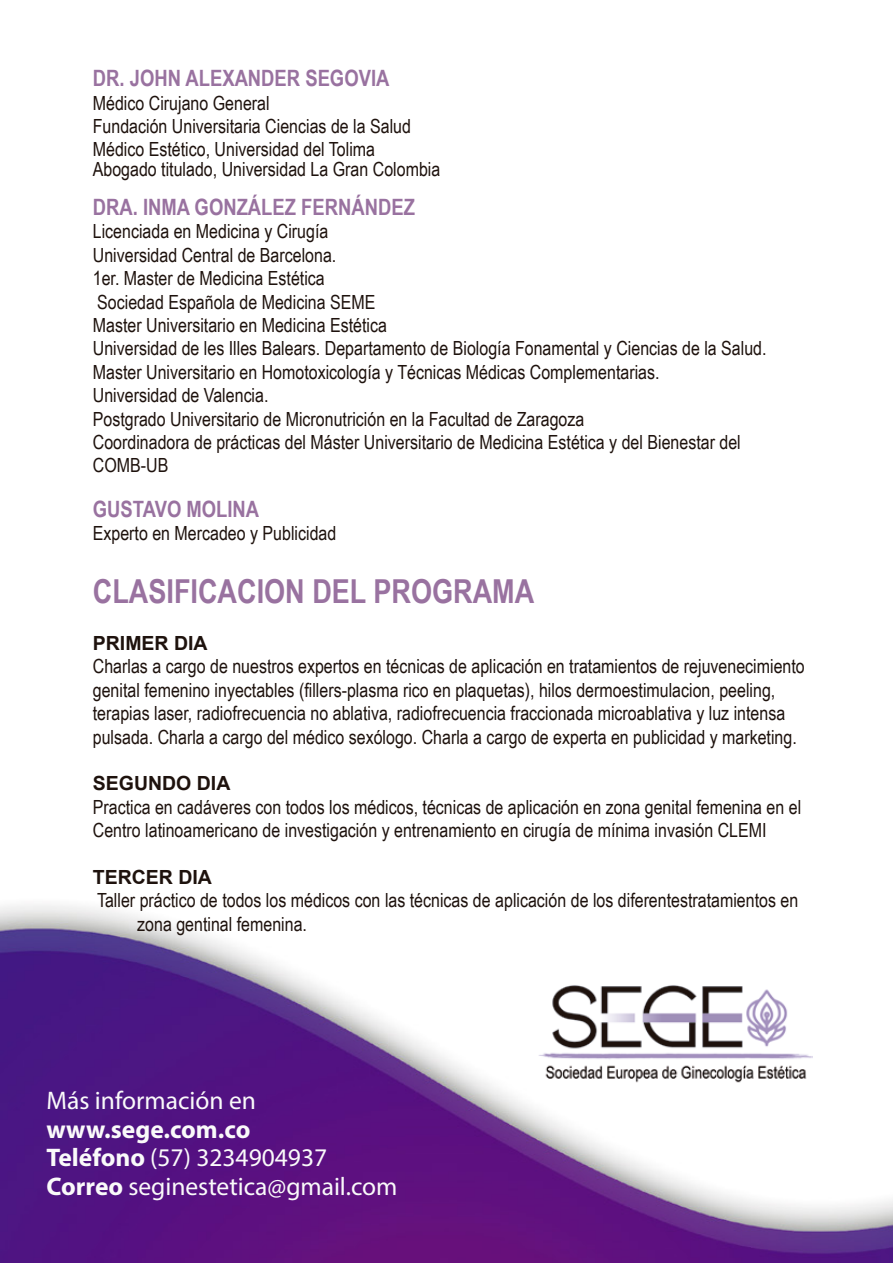
<style>
.page{position:relative;width:893px;height:1263px;background:#fff}
.page>*{position:absolute;margin:0;border:0;box-sizing:border-box;transform-origin:0 0}
.t1{font:700 33px "Arial Narrow";color:#9972a0}
.t2{font:25.5px/28.5px "Myriad Pro";color:#fafafa}
.t3{font:700 22.5px "Arial Narrow";color:#9972a0}
.t4{font:19.5px/23.4px "Arial Narrow";color:#1e120d}
.t5{font:700 19.5px "Arial";color:#1e120d}
.s1{font-weight:700}
</style>
<div class="page">
<img style="left:0;top:905px;width:893px;height:358px">
<img style="left:535px;top:974px;width:278px;height:117px">
<p class="t3" style="left:93px;top:61px;width:298px">DR. JOHN ALEXANDER SEGOVIA</p>
<p class="t4" style="left:93px;top:90px;width:320px">Médico Cirujano General<br>Fundación Universitaria Ciencias de la Salud<br>Médico Estético, Universidad del Tolima</p>
<p class="t4" style="left:93px;top:157px;width:349px">Abogado titulado, Universidad La Gran Colombia</p>
<p class="t3" style="left:93px;top:190px;width:324px">DRA. INMA GONZÁLEZ FERNÁNDEZ</p>
<p class="t4" style="left:93px;top:219px;width:675px">Licenciada en Medicina y Cirugía<br>Universidad Central de Barcelona.<br>1er. Master de Medicina Estética<br>Sociedad Española de Medicina SEME<br>Master Universitario en Medicina Estética<br>Universidad de les Illes Balears. Departamento de Biología Fonamental y Ciencias de la Salud.<br>Master Universitario en Homotoxicología y Técnicas Médicas Complementarias.<br>Universidad de Valencia.<br>Postgrado Universitario de Micronutrición en la Facultad de Zaragoza<br>Coordinadora de prácticas del Máster Universitario de Medicina Estética y del Bienestar del COMB-UB</p>
<p class="t3" style="left:93px;top:492px;width:168px">GUSTAVO MOLINA</p>
<p class="t4" style="left:93px;top:521px;width:245px">Experto en Mercadeo y Publicidad</p>
<h1 class="t1" style="left:93px;top:567px;width:443px">CLASIFICACION DEL PROGRAMA</h1>
<p class="t5" style="left:93px;top:630px;width:116px">PRIMER DIA</p>
<p class="t4" style="left:93px;top:654px;width:713px">Charlas a cargo de nuestros expertos en técnicas de aplicación en tratamientos de rejuvenecimiento genital femenino inyectables (fillers-plasma rico en plaquetas), hilos dermoestimulacion, peeling, terapias laser, radiofrecuencia no ablativa, radiofrecuencia fraccionada microablativa y luz intensa pulsada. Charla a cargo del médico sexólogo. Charla a cargo de experta en publicidad y marketing.</p>
<p class="t5" style="left:93px;top:770px;width:139px">SEGUNDO DIA</p>
<p class="t4" style="left:93px;top:794px;width:710px">Practica en cadáveres con todos los médicos, técnicas de aplicación en zona genital femenina en el<br>Centro latinoamericano de investigación y entrenamiento en cirugía de mínima invasión CLEMI</p>
<p class="t5" style="left:93px;top:864px;width:121px">TERCER DIA</p>
<p class="t4" style="left:137px;top:888px;width:662px;text-indent:-40px">Taller práctico de todos los médicos con las técnicas de aplicación de los diferentestratamientos en zona gentinal femenina.</p>
<h2 class="t2" style="left:46px;top:1086px;width:211px">Más información en</h2>
<h2 class="t2" style="left:46px;top:1114px;width:353px"><span class="s1">www.sege.com.co<br>Teléfono</span> (57) 3234904937<br><span class="s1">Correo</span> seginestetica@gmail.com</h2>
</div>
